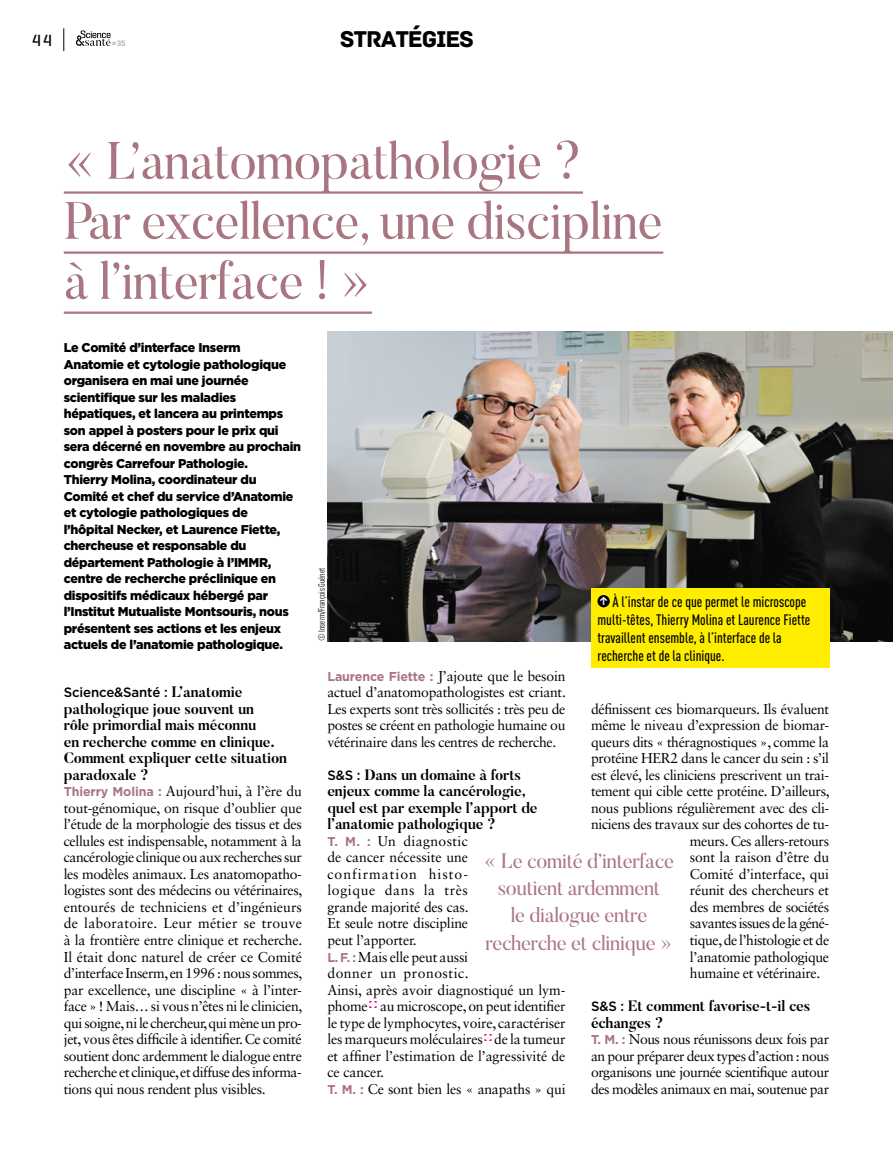
<style>
.page{position:relative;width:893px;height:1149px;background:#fff}
.page>*{position:absolute;margin:0;border:0;box-sizing:border-box;transform-origin:0 0}
.t1{font:52.05px/60px "Butler";letter-spacing:-.015em;color:#a97581}
.t2{font:24px "Archive";letter-spacing:-.05em;color:#000}
.t3{font:20.7px/27px "Butler";letter-spacing:-.015em;color:#a97581;text-align:center}
.t4{font:500 16.5px "Geogrotesque Stencil A";color:#000}
.t5{font:700 15px/16.5px "Butler";letter-spacing:-.01em;color:#000}
.t6{font:500 condensed 15px/18px "DINOT";color:#000}
.t7{font:14.25px/16.5px "Sabon LT Std";letter-spacing:-.025em;color:#000;text-align:justify}
.t8{font:14.25px "Sabon LT Std";letter-spacing:-.005em;color:#000}
.t9{font:500 13.5px "Gotham";letter-spacing:-.01em;color:#000}
.t10{font:900 12.75px/16.5px "Gotham";letter-spacing:-.02em;color:#000}
.t11{font:condensed 9px "DINOT";color:#000}
.t12{font:500 7.95px "Geogrotesque Stencil A";color:#9d9d9c}
.s1{font-family:"Butler";font-weight:700;font-size:15px}
.s2{font-family:"Gotham";font-weight:700;font-size:12.75px;color:#a97581}
.s3{font-family:"Gotham";font-weight:500;font-size:13.5px}
.s4{color:#e6007d}
</style>
<div class="page">
<hr style="left:64px;top:191px;width:519px;height:3px;background:#a97581">
<hr style="left:64px;top:251px;width:599px;height:3px;background:#a97581">
<hr style="left:64px;top:311px;width:308px;height:3px;background:#a97581">
<img style="left:327px;top:332px;width:566px;height:309px">
<div style="left:591px;top:588px;width:238px;height:79px;background:#ffed00"></div>
<svg style="left:597px;top:595px;width:13px;height:12px"></svg>
<svg style="left:63px;top:28px;width:1px;height:23px"></svg>
<svg style="left:76px;top:30px;width:35px;height:16px"></svg>
<svg style="left:600px;top:597px;width:7px;height:8px"></svg>
<p class="t4" style="left:32px;top:30px;width:21px">44</p>
<p class="t12" style="left:112px;top:38px;width:16px">#35</p>
<h2 class="t2" style="left:340px;top:25px;width:135px">STRATÉGIES</h2>
<h1 class="t1" style="left:64px;top:130px;width:600px">« L’anatomopathologie ?<br>Par excellence, une discipline à l’interface ! »</h1>
<p class="t10" style="left:64px;top:339px;width:239px">Le Comité d’interface Inserm Anatomie et cytologie pathologique organisera en mai une journée scientifique sur les maladies hépatiques, et lancera au printemps son appel à posters pour le prix qui sera décerné en novembre au prochain congrès Carrefour Pathologie.<br>Thierry Molina, coordinateur du Comité et chef du service d’Anatomie et cytologie pathologiques de l’hôpital Necker, et Laurence Fiette, chercheuse et responsable du département Pathologie à l’IMMR, centre de recherche préclinique en dispositifs médicaux hébergé par l’Institut Mutualiste Montsouris, nous présentent ses actions et les enjeux actuels de l’anatomie pathologique.</p>
<p class="t9" style="left:64px;top:683px;width:180px">Science&amp;Santé : <span class="s1">L’anatomie</span></p>
<p class="t5" style="left:64px;top:700px;width:225px">pathologique joue souvent un<br>rôle primordial mais méconnu<br>en recherche comme en clinique.<br>Comment expliquer cette situation paradoxale ?</p>
<p class="t7" style="left:64px;top:782px;width:240px"><span class="s2">Thierry Molina :</span> Aujourd’hui, à l’ère du tout-génomique, on risque d’oublier que l’étude de la morphologie des tissus et des cellules est indispensable, notamment à la cancérologie clinique ou aux recherches sur les modèles animaux. Les anatomopatho&shy;logistes sont des médecins ou vétérinaires, entourés de techniciens et d’ingénieurs de laboratoire. Leur métier se trouve à la frontière entre clinique et recherche.<br>Il était donc naturel de créer ce Comité d’interface Inserm, en 1996 : nous sommes, par excellence, une discipline « à l’inter&shy;face » ! Mais… si vous n’êtes ni le clinicien, qui soigne, ni le chercheur, qui mène un pro&shy;jet, vous êtes difficile à identifier. Ce comité soutient donc ardemment le dialogue entre recherche et clinique, et diffuse des informa&shy;tions qui nous rendent plus visibles.</p>
<p class="t11" style="left:316px;top:641px;width:75px;rotate:-90deg">© Inserm/François Guénet</p>
<p class="t6" style="left:597px;top:592px;width:214px;text-indent:15px">À l’instar de ce que permet le microscope multi-têtes, Thierry Molina et Laurence Fiette travaillent ensemble, à l’interface de la recherche et de la clinique.</p>
<p class="t7" style="left:327px;top:667px;width:240px"><span class="s2">Laurence Fiette :</span> J’ajoute que le besoin actuel d’anatomopathologistes est criant.<br>Les experts sont très sollicités : très peu de postes se créent en pathologie humaine ou vétérinaire dans les centres de recherche.</p>
<p class="t5" style="left:327px;top:766px;width:212px"><span class="s3">S&amp;S :</span> Dans un domaine à forts enjeux comme la cancérologie, quel est par exemple l’apport de l’anatomie pathologique ?</p>
<p class="t7" style="left:327px;top:832px;width:240px;text-align:left"><span class="s2">T. M. :</span> Un diagnostic<br>de cancer nécessite une<br>confirmation histo-<br>logique dans la très<br>grande majorité des cas.<br>Et seule notre discipline<br>peut l’apporter.<br><span class="s2">L. F. :</span> Mais elle peut aussi<br>donner un pronostic.<br>Ainsi, après avoir diagnostiqué un lym&shy;phome<span class="s4">✓</span> au microscope, on peut identifier le type de lymphocytes, voire, caractériser les marqueurs moléculaires<span class="s4">✓</span>de la tumeur et affiner l’estimation de l’agressivité de ce cancer.<br><span class="s2">T. M. :</span> Ce sont bien les « anapaths » qui</p>
<p class="t7" style="left:591px;top:700px;width:240px">définissent ces biomarqueurs. Ils évaluent</p>
<p class="t7" style="left:591px;top:716px;width:240px">même le niveau d’expression de biomar-</p>
<p class="t7" style="left:591px;top:733px;width:240px">queurs dits « théragnostiques », comme la</p>
<p class="t7" style="left:591px;top:749px;width:240px">protéine HER2 dans le cancer du sein : s’il</p>
<p class="t7" style="left:591px;top:766px;width:240px">est élevé, les cliniciens prescrivent un trai-</p>
<p class="t7" style="left:591px;top:782px;width:240px">tement qui cible cette protéine. D’ailleurs,</p>
<p class="t7" style="left:591px;top:799px;width:240px">nous publions régulièrement avec des cli-</p>
<p class="t7" style="left:591px;top:815px;width:240px">niciens des travaux sur des cohortes de tu-</p>
<p class="t7" style="left:690px;top:832px;width:141px">meurs. Ces allers-retours</p>
<p class="t7" style="left:690px;top:848px;width:141px">sont la raison d’être du</p>
<p class="t8" style="left:690px;top:865px;width:141px">Comité d’interface, qui</p>
<p class="t7" style="left:690px;top:881px;width:141px">réunit des chercheurs et</p>
<p class="t7" style="left:690px;top:898px;width:141px">des membres de sociétés</p>
<p class="t7" style="left:690px;top:914px;width:141px">savantes issues de la géné-</p>
<p class="t7" style="left:690px;top:931px;width:141px">tique, de l’histologie et de</p>
<p class="t7" style="left:690px;top:947px;width:141px">l’anatomie pathologique</p>
<p class="t7" style="left:690px;top:964px;width:132px">humaine et vétérinaire.</p>
<p class="t5" style="left:591px;top:997px;width:221px"><span class="s3">S&amp;S :</span> Et comment favorise-t-il ces échanges ?</p>
<p class="t7" style="left:591px;top:1030px;width:240px"><span class="s2">T. M. :</span> Nous nous réunissons deux fois par an pour préparer deux types d’action : nous organisons une journée scientifique autour des modèles animaux en mai, soutenue par</p>
<h3 class="t3" style="left:484px;top:847px;width:192px">« Le comité d’interface soutient ardemment<br>le dialogue entre recherche et clinique »</h3>
</div>
